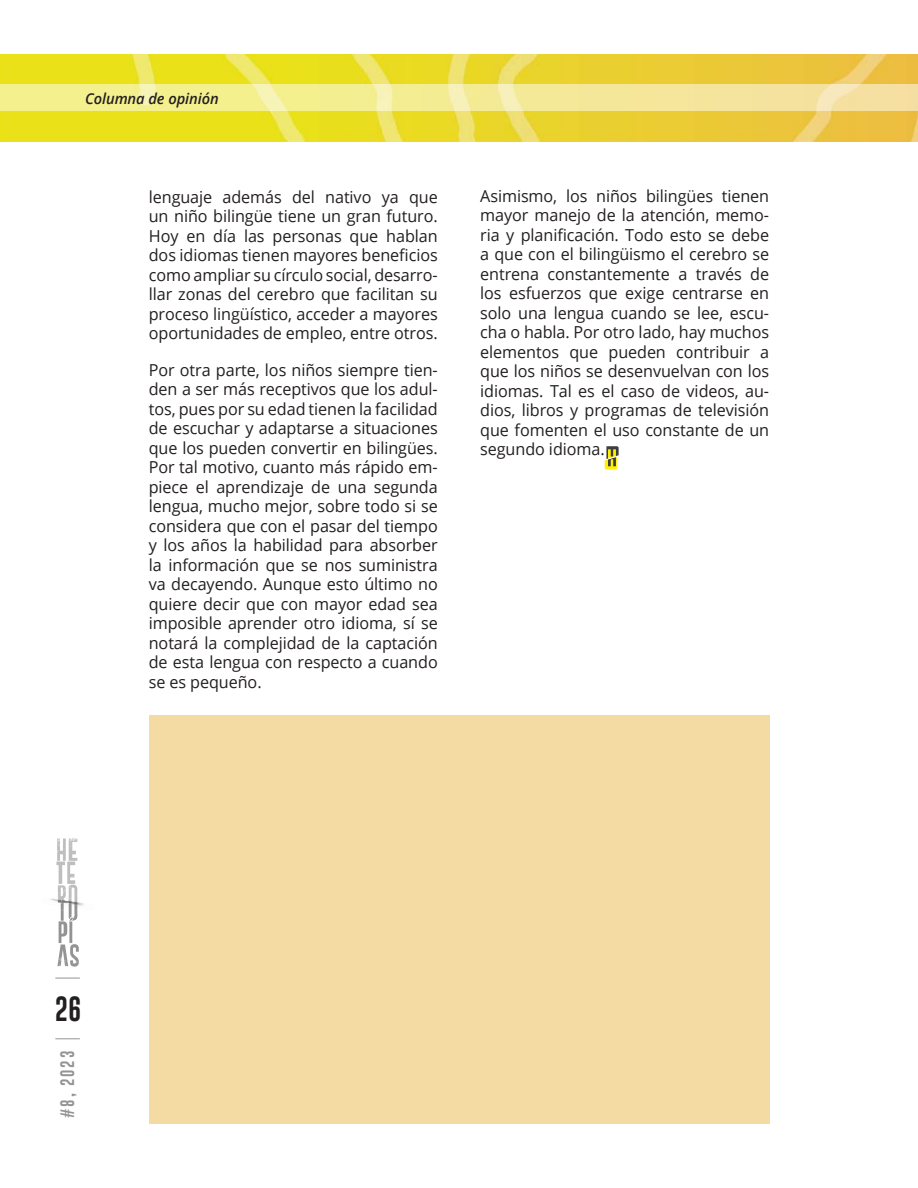
<style>
.page{position:relative;width:918px;height:1188px;background:#fff}
.page>*{position:absolute;margin:0;border:0;box-sizing:border-box;transform-origin:0 0}
.t1{font:25.5px "Gobold";color:#231f20}
.C__de_texto_Principal{font:16.5px/19.5px "Open Sans";letter-spacing:-.005em;color:#231f20;text-align:justify}
.t2{font:italic 600 15px "Open Sans";letter-spacing:-.005em;color:#231f20}
.t3{font:14.25px "Gobold Lowplus";color:#808080}
</style>
<div class="page">
<img style="left:0;top:54px;width:918px;height:87px">
<svg style="left:0;top:84px;width:918px;height:27px"></svg>
<svg style="left:56px;top:838px;width:23px;height:129px"></svg>
<img style="left:51px;top:897px;width:33px;height:14px">
<svg style="left:55px;top:978px;width:25px;height:1px"></svg>
<svg style="left:55px;top:1038px;width:25px;height:1px"></svg>
<svg style="left:605px;top:446px;width:14px;height:24px"></svg>
<div style="left:149px;top:716px;width:620px;height:408px;background:#f4dba4"></div>
<p class="t2" style="left:85px;top:88px;width:135px">Columna de opinión</p>
<p class="C__de_texto_Principal" style="left:149px;top:187px;width:290px">lenguaje además del nativo ya que un niño bilingüe tiene un gran futuro.<br>Hoy en día las personas que hablan dos idiomas tienen mayores beneficios como ampliar su círculo social, desarro&shy;llar zonas del cerebro que facilitan su proceso lingüístico, acceder a mayores oportunidades de empleo, entre otros.</p>
<p class="C__de_texto_Principal" style="left:149px;top:360px;width:290px">Por otra parte, los niños siempre tien&shy;den a ser más receptivos que los adul&shy;tos, pues por su edad tienen la facilidad de escuchar y adaptarse a situaciones que los pueden convertir en bilingües.<br>Por tal motivo, cuanto más rápido em&shy;piece el aprendizaje de una segunda lengua, mucho mejor, sobre todo si se considera que con el pasar del tiempo y los años la habilidad para absorber la información que se nos suministra va decayendo. Aunque esto último no quiere decir que con mayor edad sea imposible aprender otro idioma, sí se notará la complejidad de la captación de esta lengua con respecto a cuando se es pequeño.</p>
<p class="C__de_texto_Principal" style="left:480px;top:186px;width:290px">Asimismo, los niños bilingües tienen mayor manejo de la atención, memo&shy;ria y planificación. Todo esto se debe a que con el bilingüismo el cerebro se entrena constantemente a través de los esfuerzos que exige centrarse en solo una lengua cuando se lee, escu&shy;cha o habla. Por otro lado, hay muchos elementos que pueden contribuir a que los niños se desenvuelvan con los idiomas. Tal es el caso de videos, au&shy;dios, libros y programas de televisión que fomenten el uso constante de un segundo idioma.</p>
<h1 class="t1" style="left:55px;top:993px;width:28px">26</h1>
<p class="t3" style="left:58px;top:1118px;width:69px;rotate:-90deg">#8, 2023</p>
</div>
